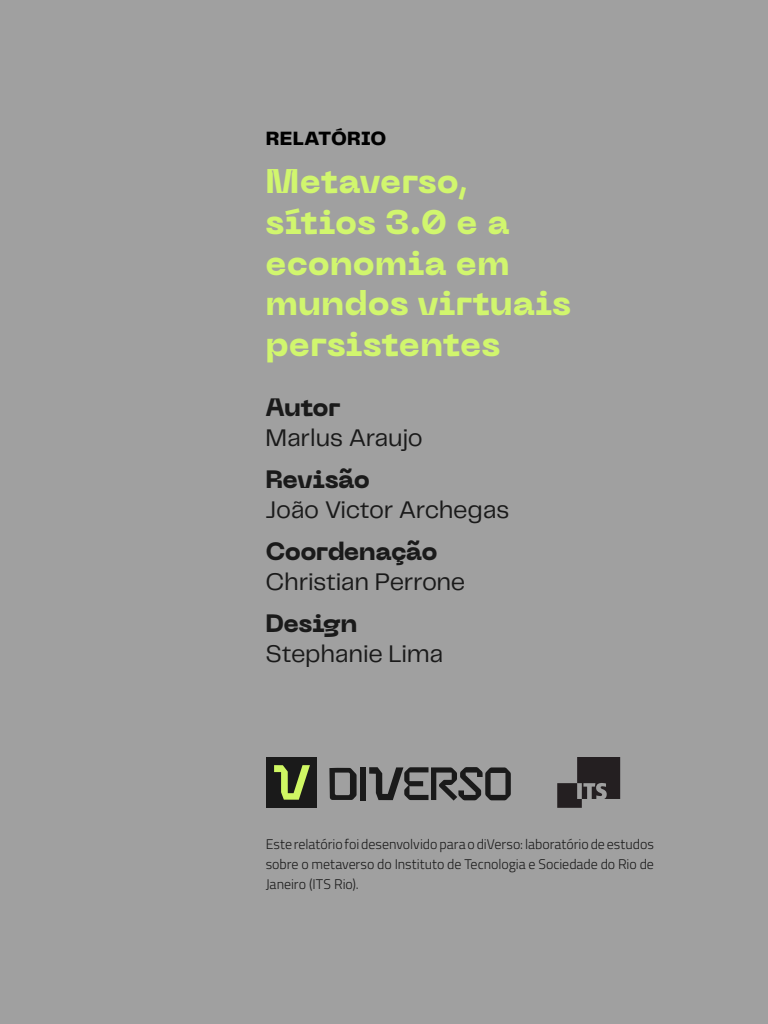
<style>
.page{position:relative;width:768px;height:1024px;background:#a0a0a0}
.page>*{position:absolute;margin:0;border:0;box-sizing:border-box;transform-origin:0 0}
.t1{font:800 34px/40.8px "Neue Machina";color:#d1f66e}
.t2{font:25px "PP Telegraf";letter-spacing:-.01em;color:#1a1a1a}
.t3{font:800 25px "Neue Machina";letter-spacing:-.03em;color:#1a1a1a}
.t4{font:800 20px "PP Telegraf";letter-spacing:.005em;color:#000}
.t5{font:300 14px/20px "Titillium Web";letter-spacing:-.005em;color:#1a1a1a;text-align:justify}
</style>
<div class="page">
<div style="left:266px;top:757px;width:51px;height:51px;background:#1a1a1a"></div>
<div style="left:360px;top:767px;width:6px;height:33px;background:#1a1a1a"></div>
<svg style="left:369px;top:767px;width:142px;height:34px"></svg>
<svg style="left:329px;top:768px;width:28px;height:32px"></svg>
<svg style="left:274px;top:765px;width:36px;height:35px"></svg>
<svg style="left:557px;top:757px;width:63px;height:51px"></svg>
<h3 class="t4" style="left:266px;top:125px;width:122px">RELATÓRIO</h3>
<h1 class="t1" style="left:266px;top:162px;width:307px">Metaverso, sítios 3.0 e a economia em mundos virtuais persistentes</h1>
<h2 class="t3" style="left:266px;top:391px;width:76px">Autor</h2>
<h2 class="t2" style="left:266px;top:421px;width:159px">Marlus Araujo</h2>
<h2 class="t3" style="left:266px;top:463px;width:106px">Revisão</h2>
<h2 class="t2" style="left:266px;top:493px;width:245px">João Victor Archegas</h2>
<h2 class="t3" style="left:266px;top:535px;width:174px">Coordenação</h2>
<h2 class="t2" style="left:266px;top:565px;width:201px">Christian Perrone</h2>
<h2 class="t3" style="left:266px;top:607px;width:93px">Design</h2>
<h2 class="t2" style="left:266px;top:637px;width:179px">Stephanie Lima</h2>
<p class="t5" style="left:266px;top:833px;width:390px">Este relatório foi desenvolvido para o diVerso: laboratório de estudos sobre o metaverso do Instituto de Tecnologia e Sociedade do Rio de Janeiro (ITS Rio).</p>
</div>
